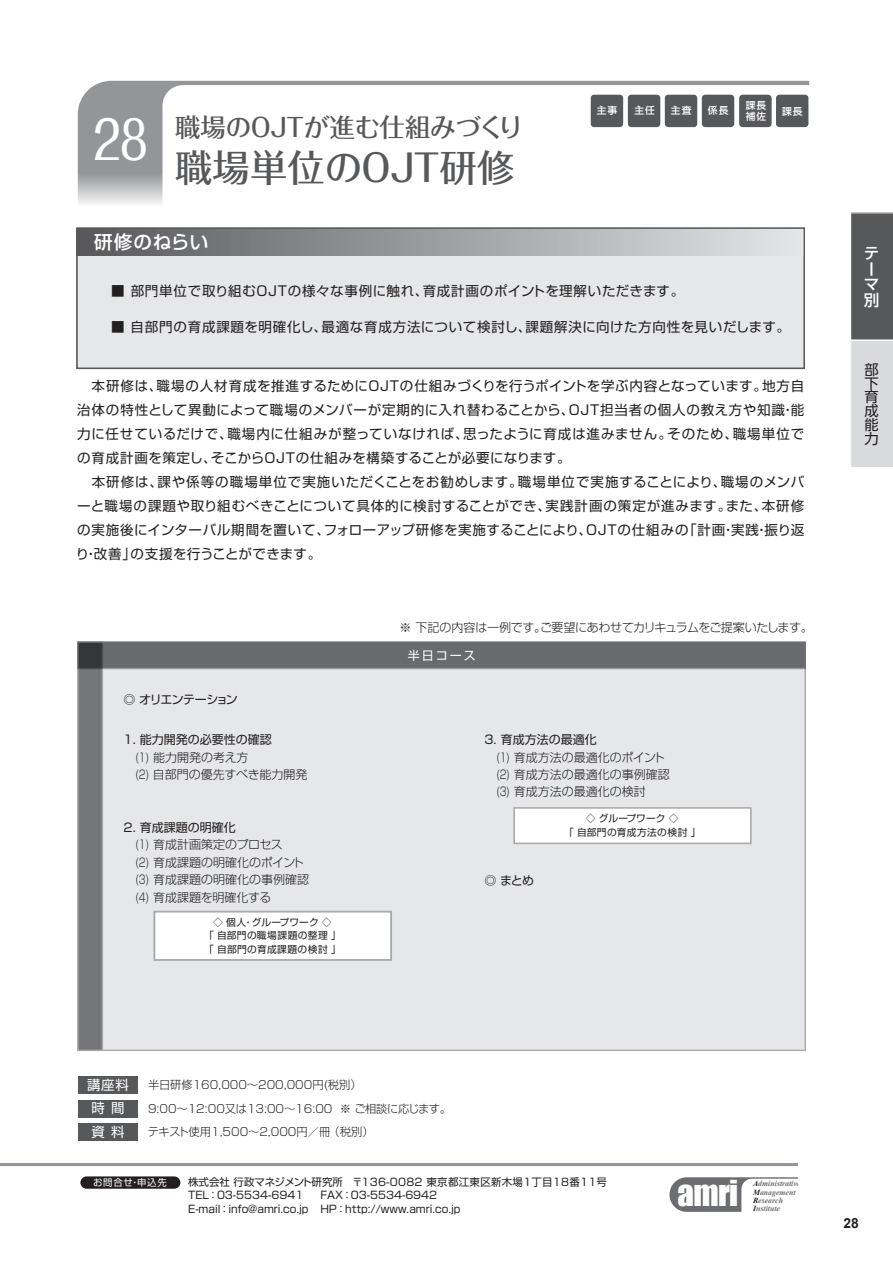
<style>
.page{position:relative;width:893px;height:1263px;background:#fff}
.page>*{position:absolute;margin:0;border:0;box-sizing:border-box;transform-origin:0 0}
.t1{font:500 52.5px "Folk Pro";color:#fff;scale:.75 1}
.t2{font:500 37.5px "Folk Pro";color:#57585a}
.t3{font:32.85px "Impact";color:#fff}
.t4{font:500 25.5px "Folk Pro";letter-spacing:-.005em;color:#57585a}
.t5{font:500 18.6px "Shin Go Pro";letter-spacing:.05em;color:#fff}
.t6{font:500 15.6px/15.6px "UD Shin Go Pro";color:#fff}
.t7{font:14.25px/14px "UD Shin Go Pro";color:#231f20;text-align:justify}
.t8{font:700 13.8px "Arial";color:#231f20}
.t9{font:13.5px/24px "Shin Go Pro";letter-spacing:.05em;color:#231f20}
.t10{font:13.5px/23.7px "Shin Go Pro";color:#fff;text-align:center}
.t11{font:300 12px/17.4px "Shin Go Pro";color:#231f20;scale:.75 1}
.t12{font:12px "Shin Go Pro";color:#231f20}
.t13{font:300 12px "Shin Go Pro";letter-spacing:-.03em;color:#231f20}
.t14{font:12px "Shin Go Pro";letter-spacing:-.085em;color:#231f20}
.t15{font:12px "Shin Go Pro";letter-spacing:.17em;color:#fff}
.t16{font:300 11.25px/23.7px "Shin Go Pro";color:#231f20}
.t17{font:10.5px/13.5px "Shin Go Pro";color:#231f20}
.t18{font:9.75px/13.5px "Shin Go Pro";letter-spacing:.03em;color:#231f20;text-align:center}
.t19{font:500 9.75px/11.7px "Shin Go Pro";letter-spacing:.1em;color:#fff}
.t20{font:9.45px "Shin Go Pro";letter-spacing:.075em;color:#fff}
.t21{font:italic 700 7.8px/8.2px "Times New Roman";color:#6c6d70}
.s1{color:#231f20}
</style>
<div class="page">
<div style="left:78px;top:642px;width:727px;height:408px;background:#e6e7e9"></div>
<svg style="left:78px;top:81px;width:731px;height:123px"></svg>
<div style="left:776px;top:95px;width:32px;height:32px;background:#57585a;border-radius:3px"></div>
<div style="left:739px;top:95px;width:33px;height:32px;background:#57585a;border-radius:3px"></div>
<div style="left:702px;top:95px;width:32px;height:32px;background:#57585a;border-radius:3px"></div>
<div style="left:665px;top:95px;width:32px;height:32px;background:#57585a;border-radius:3px"></div>
<div style="left:77px;top:228px;width:727px;height:140px;background:#e6e7e9"></div>
<div style="left:77px;top:228px;width:727px;height:28px;background:linear-gradient(to right,#58595c,#e4e5e7)"></div>
<div style="left:76px;top:227px;width:729px;height:142px;border:1px solid #57585a"></div>
<div style="left:78px;top:1076px;width:59px;height:17px;background:#57585a"></div>
<div style="left:78px;top:1100px;width:59px;height:17px;background:#57585a"></div>
<div style="left:78px;top:1123px;width:59px;height:18px;background:#57585a"></div>
<div style="left:78px;top:642px;width:24px;height:408px;background:#757679"></div>
<div style="left:77px;top:641px;width:26px;height:410px;border:1px solid #a8a9ad"></div>
<div style="left:78px;top:642px;width:727px;height:26px;background:#696a6e"></div>
<div style="left:77px;top:641px;width:729px;height:28px;border:1px solid #a8a9ad"></div>
<div style="left:154px;top:912px;width:237px;height:48px;background:#fff"></div>
<div style="left:154px;top:911px;width:238px;height:50px;border:2px solid #a8a9ad"></div>
<div style="left:514px;top:808px;width:237px;height:35px;background:#fff"></div>
<div style="left:513px;top:807px;width:239px;height:37px;border:2px solid #a8a9ad"></div>
<div style="left:628px;top:95px;width:32px;height:32px;background:#57585a;border-radius:3px"></div>
<div style="left:591px;top:95px;width:32px;height:32px;background:#57585a;border-radius:3px"></div>
<svg style="left:851px;top:213px;width:42px;height:254px;background:#999a9c"></svg>
<svg style="left:669px;top:1177px;width:128px;height:35px"></svg>
<hr style="left:0;top:1163px;width:797px;height:3px;background:#939598">
<div style="left:80px;top:1176px;width:100px;height:13px;background:#231f20;border-radius:6px"></div>
<h1 class="t1" style="left:94px;top:96px;width:73px">28</h1>
<h3 class="t4" style="left:175px;top:106px;width:350px">職場のOJTが進む仕組みづくり</h3>
<h2 class="t2" style="left:175px;top:136px;width:341px">職場単位のOJT研修</h2>
<p class="t19" style="left:597px;top:103px;width:22px">主事</p>
<p class="t19" style="left:634px;top:103px;width:22px">主任</p>
<p class="t19" style="left:671px;top:103px;width:22px">主査</p>
<p class="t19" style="left:708px;top:103px;width:22px">係長</p>
<p class="t19" style="left:746px;top:98px;width:22px">課長補佐</p>
<p class="t19" style="left:782px;top:104px;width:22px">課長</p>
<h3 class="t5" style="left:94px;top:227px;width:116px">研修のねらい</h3>
<p class="t9" style="left:111px;top:277px;width:575px">■ 部門単位で取り組むOJTの様々な事例に触れ、育成計画のポイントを理解いただきます。</p>
<p class="t9" style="left:111px;top:313px;width:680px">■ 自部門の育成課題を明確化し、最適な育成方法について検討し、課題解決に向けた方向性を見いだします。</p>
<p class="t9" style="left:76px;top:372px;width:730px">　本研修は、職場の人材育成を推進するためにOJTの仕組みづくりを行うポイントを学ぶ内容となっています。地方自治体の特性として異動によって職場のメンバーが定期的に入れ替わることから、OJT担当者の個人の教え方や知識・能力に任せているだけで、職場内に仕組みが整っていなければ、思ったように育成は進みません。そのため、職場単位での育成計画を策定し、そこからOJTの仕組みを構築することが必要になります。<br>　本研修は、課や係等の職場単位で実施いただくことをお勧めします。職場単位で実施することにより、職場のメンバーと職場の課題や取り組むべきことについて具体的に検討することができ、実践計画の策定が進みます。また、本研修の実施後にインターバル期間を置いて、フォローアップ研修を実施することにより、OJTの仕組みの「計画・実践・振り返り・改善」の支援を行うことができます。</p>
<p class="t13" style="left:400px;top:617px;width:415px">※ 下記の内容は一例です。ご要望にあわせてカリキュラムをご提案いたします。</p>
<p class="t14" style="left:124px;top:689px;width:116px">◎ オリエンテーション</p>
<p class="t12" style="left:124px;top:730px;width:150px">1．能力開発の必要性の確認</p>
<p class="t11" style="left:136px;top:747px;width:231px">(1) 能力開発の考え方<br>(2) 自部門の優先すべき能力開発</p>
<p class="t12" style="left:124px;top:818px;width:114px">2．育成課題の明確化</p>
<p class="t11" style="left:136px;top:835px;width:233px">(1) 育成計画策定のプロセス<br>(2) 育成課題の明確化のポイント(3) 育成課題の明確化の事例確認(4) 育成課題を明確化する</p>
<p class="t18" style="left:204px;top:914px;width:138px">◇ 個人・グループワーク ◇<br>「 自部門の職場課題の整理 」「 自部門の育成課題の検討 」</p>
<p class="t15" style="left:408px;top:645px;width:70px">半日コース</p>
<p class="t12" style="left:484px;top:730px;width:114px">3．育成方法の最適化</p>
<p class="t11" style="left:496px;top:747px;width:233px">(1) 育成方法の最適化のポイント(2) 育成方法の最適化の事例確認(3) 育成方法の最適化の検討</p>
<p class="t12" style="left:484px;top:871px;width:51px">◎ まとめ</p>
<p class="t18" style="left:564px;top:810px;width:138px">◇ グループワーク ◇<br>「 自部門の育成方法の検討 」</p>
<p class="t6" style="left:864px;top:245px;width:16px">テーマ別</p>
<p class="t7" style="left:865px;top:362px;width:15px">部下育成能力</p>
<p class="t10" style="left:87px;top:1071px;width:43px">講座料時 間資 料</p>
<p class="t16" style="left:148px;top:1072px;width:305px">半日研修160,000～200,000円(税別）<br>9:00～12:00又は13:00～16:00 ※ ご相談に応じます。テキスト使用1,500～2,000円／冊 （税別）</p>
<p class="t20" style="left:93px;top:1175px;width:75px">お問合せ・申込先</p>
<p class="t17" style="left:188px;top:1174px;width:420px">株式会社 行政マネジメント研究所 〒136-0082 東京都江東区新木場１丁目18番11号<br>TEL：03-5534-6941</p>
<p class="t17" style="left:188px;top:1187px;width:274px;text-indent:132px">FAX：03-5534-6942<br>E-mail：info@amri.co.jp HP：http://www.amri.co.jp</p>
<h3 class="t3" style="left:678px;top:1168px;width:62px">AMRI</h3>
<p class="t21" style="left:753px;top:1179px;width:49px"><span class="s1">A</span>dministrative<br><span class="s1">M</span>anagement<br><span class="s1">R</span>esearch<br><span class="s1">I</span>nstitute</p>
<p class="t8" style="left:844px;top:1213px;width:17px">28</p>
</div>
